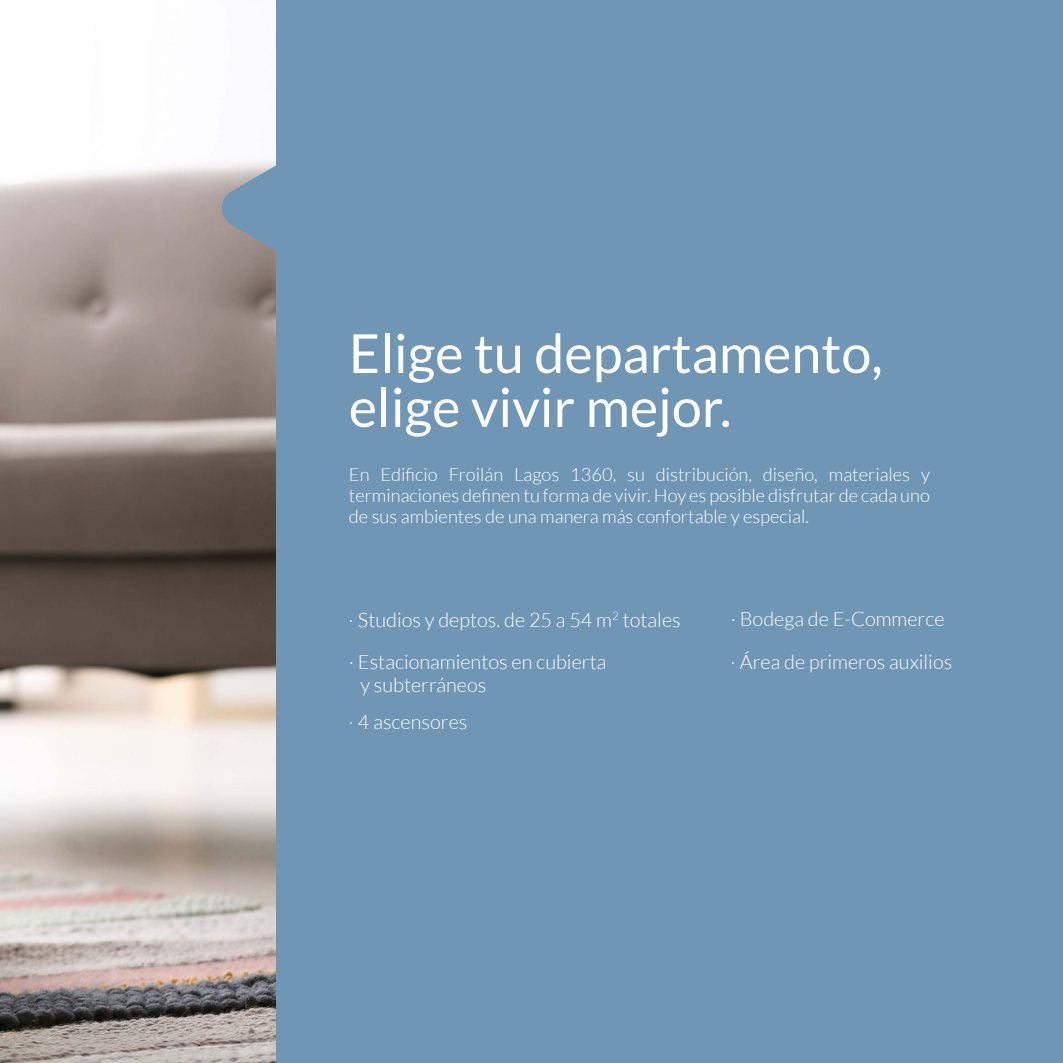
<style>
.page{position:relative;width:1063px;height:1063px;background:#fff}
.page>*{position:absolute;margin:0;border:0;box-sizing:border-box;transform-origin:0 0}
.t1{font:53.85px/53.8px "Lato";color:#fff}
.t2{font:300 19.95px/41.7px "Lato";color:#fff}
.t3{font:300 18.3px/21px "Lato";color:#fff;text-align:justify}
</style>
<div class="page">
<div style="left:80px;top:0;width:983px;height:1063px;background:#6f96b5"></div>
<img style="left:0;top:0;width:275px;height:1063px">
<svg style="left:219px;top:158px;width:57px;height:101px"></svg>
<h1 class="t1" style="left:349px;top:326px;width:535px">Elige tu departamento, elige vivir mejor.</h1>
<p class="t3" style="left:349px;top:464px;width:583px">En Edificio Froilán Lagos 1360, su distribución, diseño, materiales y terminaciones definen tu forma de vivir. Hoy es posible disfrutar de cada uno de sus ambientes de una manera más confortable y especial.</p>
<p class="t2" style="left:349px;top:599px;width:333px">· Studios y deptos. de 25 a 54 m<sup>2</sup> totales · Estacionamientos en cubierta</p>
<p class="t2" style="left:349px;top:667px;width:139px;line-height:37px;text-indent:12px">y subterráneos · 4 ascensores</p>
<p class="t2" style="left:731px;top:598px;width:215px">· Bodega de E-Commerce</p>
<p class="t2" style="left:731px;top:641px;width:223px">· Área de primeros auxilios</p>
</div>
